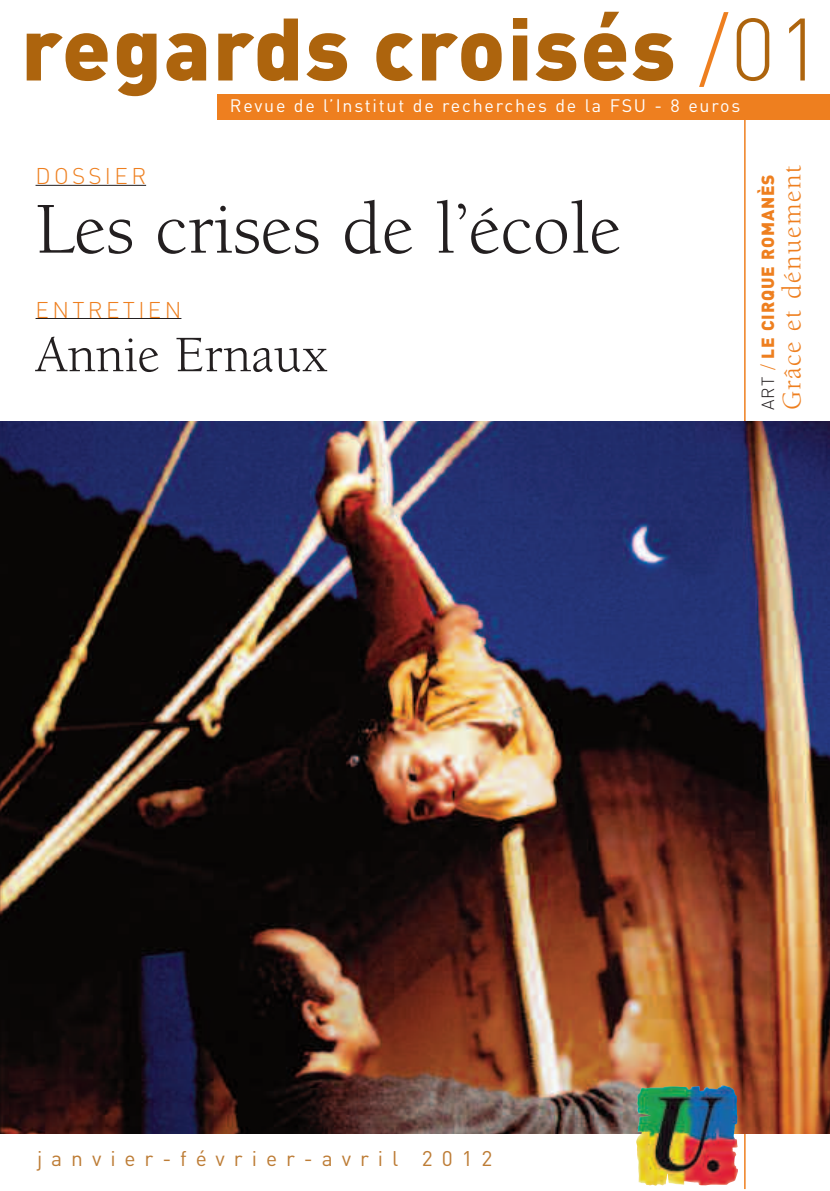
<style>
.page{position:relative;width:830px;height:1191px;background:#fff}
.page>*{position:absolute;margin:0;border:0;box-sizing:border-box;transform-origin:0 0}
.t1{font:900 87px "DIN";letter-spacing:.025em;color:#ad640d}
.t2{font:75px "Berkeley";color:#231f20}
.t3{font:52.5px "Berkeley";color:#231f20}
.t4{font:27.3px "Berkeley";letter-spacing:.05em;color:#ee7f1f}
.t5{font:300 22.5px "DIN";letter-spacing:.15em;color:#ee7f1f}
.t6{font:21px "DIN";letter-spacing:.425em;color:#bd7c35}
.t7{font:17.85px "DIN";letter-spacing:.1em;color:#fff}
.t8{font:900 17.4px "DIN";letter-spacing:.05em;color:#ee7f1f}
.s1{font-weight:300;color:#ee7f1f}
.s2{font-weight:300}
.s3{font-weight:300;color:#231f20}
</style>
<div class="page">
<hr style="left:36px;top:185px;width:110px;height:1px;background:#231f20">
<hr style="left:36px;top:318px;width:145px;height:1px;background:#231f20">
<div style="left:217px;top:95px;width:612px;height:25px;background:#ee7f1f"></div>
<hr style="left:743px;top:106px;width:2px;height:1083px;background:#ee7f1f">
<img style="left:0;top:421px;width:829px;height:712px">
<img style="left:636px;top:1085px;width:101px;height:100px">
<h1 class="t1" style="left:21px;top:0;width:802px">regards croisés <span class="s1">/</span><span class="s2">01</span></h1>
<p class="t7" style="left:230px;top:96px;width:511px">Revue de l’Institut de recherches de la FSU - 8 euros</p>
<p class="t5" style="left:36px;top:163px;width:112px">DOSSIER</p>
<h2 class="t2" style="left:36px;top:200px;width:587px">Les crises de l’école</h2>
<p class="t5" style="left:36px;top:297px;width:147px">ENTRETIEN</p>
<h3 class="t3" style="left:36px;top:334px;width:293px">Annie Ernaux</h3>
<p class="t8" style="left:757px;top:410px;width:237px;rotate:-90deg"><span class="s3">ART</span> <span class="s2">/</span> LE CIRQUE ROMANÈS</p>
<h3 class="t4" style="left:780px;top:410px;width:246px;rotate:-90deg">Grâce et dénuement</h3>
<p class="t6" style="left:37px;top:1146px;width:457px">janvier-février-avril 2012</p>
</div>
